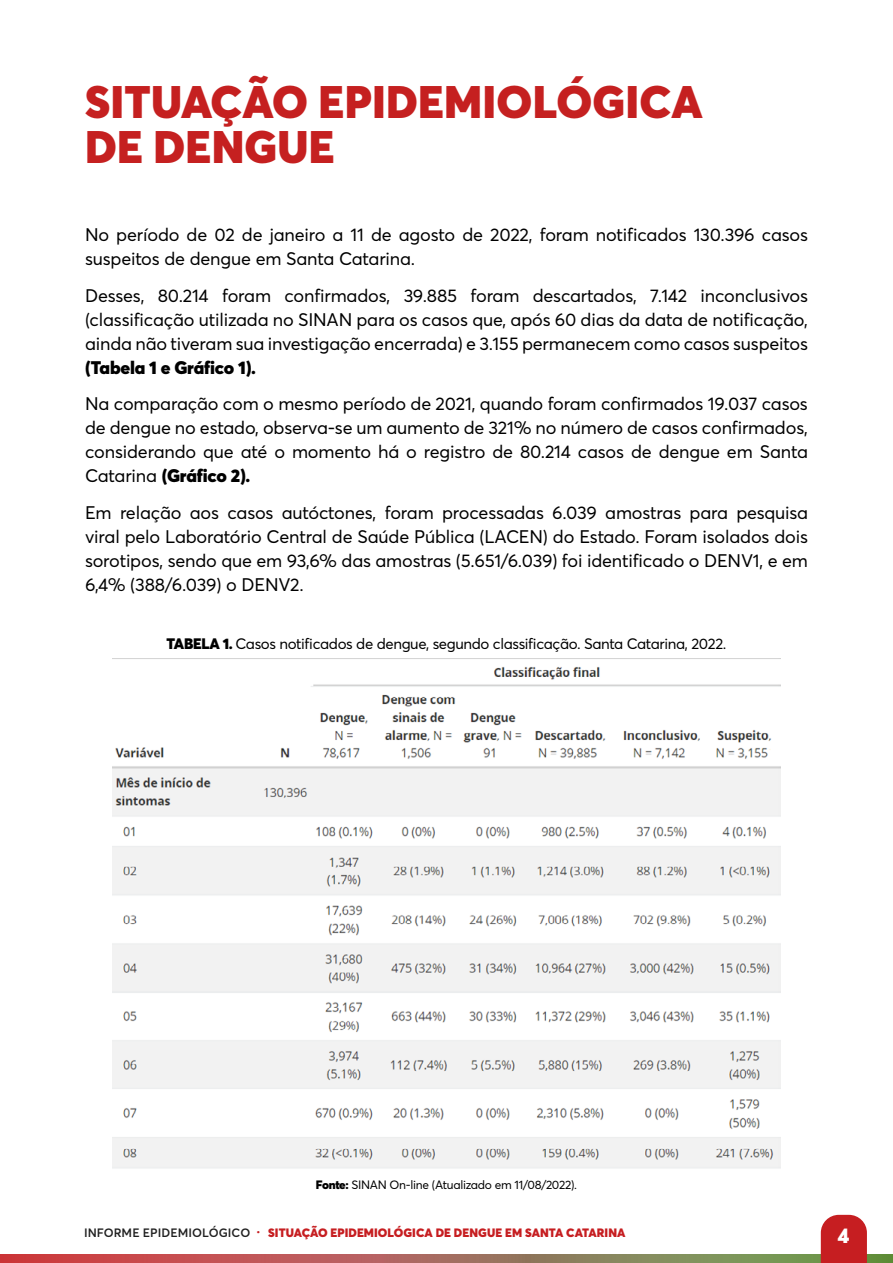
<style>
.page{position:relative;width:893px;height:1263px;background:#fff}
.page>*{position:absolute;margin:0;border:0;box-sizing:border-box;transform-origin:0 0}
.t1{font:900 45px/45px "Averta";letter-spacing:.005em;color:#c52020}
.t2{font:900 21px "Averta";color:#fff}
.t3{font:18px/24px "Averta";letter-spacing:-.01em;color:#000;text-align:justify}
.t4{font:900 18px "Averta";letter-spacing:-.01em;color:#000}
.t5{font:15px "Averta";letter-spacing:-.025em;color:#000}
.t6{font:900 12px "Averta";letter-spacing:.005em;color:#c61e21}
.t7{font:12px "Averta";letter-spacing:-.025em;color:#000}
.s1{font-weight:900}
.s2{font-weight:600;color:#202020}
</style>
<div class="page">
<svg style="left:0;top:1254px;width:385px;height:9px;background:#c44e50"></svg>
<svg style="left:385px;top:1254px;width:508px;height:9px;background:#89835a"></svg>
<svg style="left:821px;top:1215px;width:46px;height:48px;background:#c92b2e"></svg>
<img style="left:112px;top:667px;width:669px;height:502px">
<h1 class="t1" style="left:85px;top:79px;width:619px">SITUAÇÃO EPIDEMIOLÓGICA<br>DE DENGUE</h1>
<p class="t3" style="left:85px;top:222px;width:724px">No período de 02 de janeiro a 11 de agosto de 2022, foram notificados 130.396 casos suspeitos de dengue em Santa Catarina.</p>
<p class="t3" style="left:85px;top:283px;width:724px">Desses, 80.214 foram confirmados, 39.885 foram descartados, 7.142 inconclusivos (classificação utilizada no SINAN para os casos que, após 60 dias da data de notificação, ainda não tiveram sua investigação encerrada) e 3.155 permanecem como casos suspeitos</p>
<p class="t4" style="left:85px;top:356px;width:173px">(Tabela 1 e Gráfico 1).</p>
<p class="t3" style="left:85px;top:392px;width:724px">Na comparação com o mesmo período de 2021, quando foram confirmados 19.037 casos de dengue no estado, observa-se um aumento de 321% no número de casos confirmados, considerando que até o momento há o registro de 80.214 casos de dengue em Santa Catarina <span class="s1">(Gráfico 2).</span></p>
<p class="t3" style="left:85px;top:501px;width:724px">Em relação aos casos autóctones, foram processadas 6.039 amostras para pesquisa viral pelo Laboratório Central de Saúde Pública (LACEN) do Estado. Foram isolados dois sorotipos, sendo que em 93,6% das amostras (5.651/6.039) foi identificado o DENV1, e em 6,4% (388/6.039) o DENV2.</p>
<p class="t5" style="left:167px;top:634px;width:561px"><span class="s1">TABELA 1.</span> Casos notificados de dengue, segundo classificação. Santa Catarina, 2022.</p>
<p class="t7" style="left:316px;top:1177px;width:263px"><span class="s1">Fonte:</span> SINAN On-line (Atualizado em 11/08/2022).</p>
<p class="t6" style="left:84px;top:1225px;width:543px"><span class="s2">INFORME EPIDEMIOLÓGICO</span> · SITUAÇÃO EPIDEMIOLÓGICA DE DENGUE EM SANTA CATARINA</p>
<p class="t2" style="left:838px;top:1222px;width:13px">4</p>
</div>
